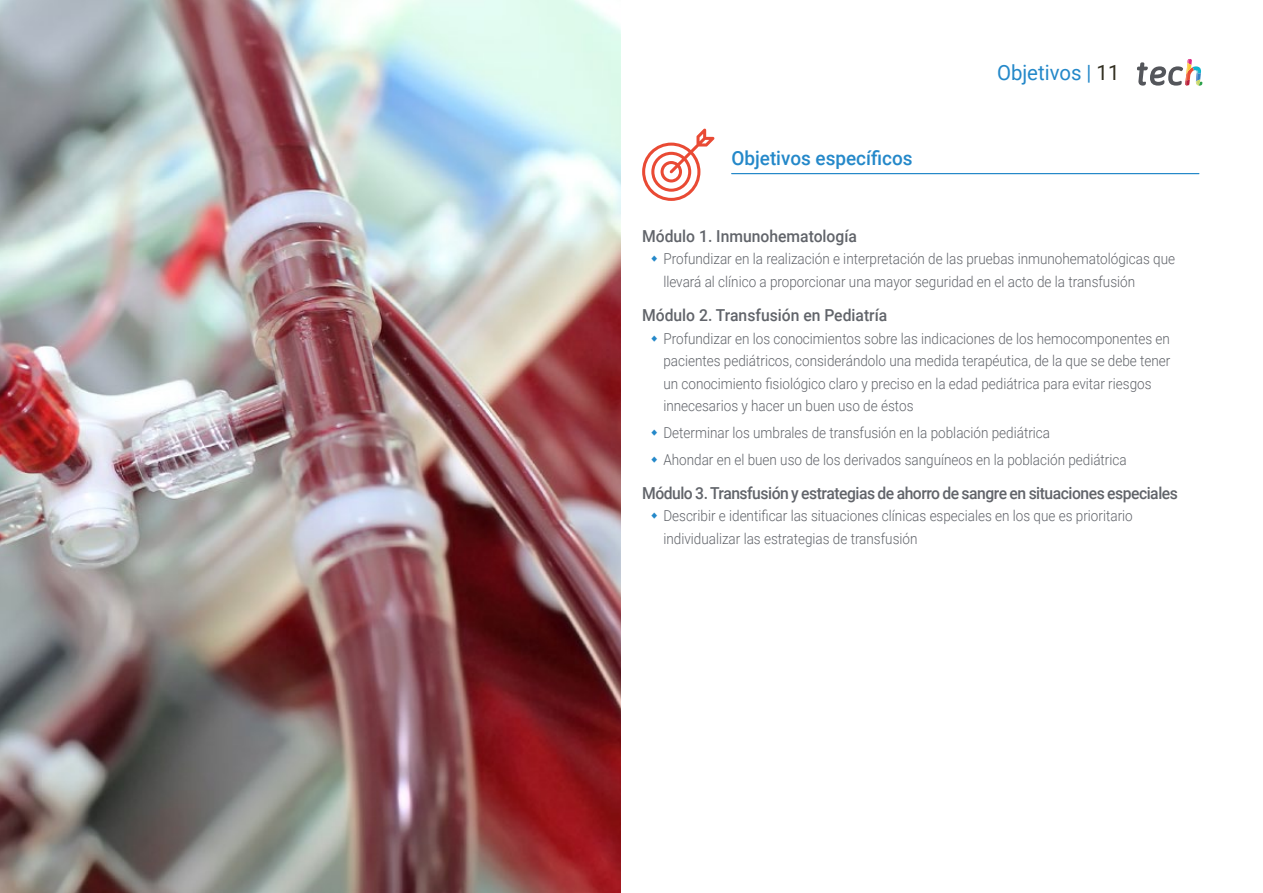
<style>
.page{position:relative;width:1263px;height:893px;background:#fff}
.page>*{position:absolute;margin:0;border:0;box-sizing:border-box;transform-origin:0 0}
.t1{font:21px "Roboto";color:#2488c9}
.t2{font:500 19.5px "Roboto";color:#2488c9}
.t3{font:500 16.5px "Roboto";letter-spacing:-.03em;color:#61646a;scale:.95 1}
.t4{font:500 16.5px "Roboto";color:#61646a;scale:.95 1}
.t5{font:300 15px/22.5px "Roboto";color:#61646a;scale:.9 1}
.s1{color:#312e20}
</style>
<div class="page">
<img style="left:0;top:0;width:621px;height:893px">
<svg style="left:1137px;top:59px;width:65px;height:27px"></svg>
<svg style="left:642px;top:129px;width:72px;height:72px"></svg>
<hr style="left:731px;top:173px;width:468px;height:1px;background:#2488c9">
<h2 class="t2" style="left:731px;top:145px;width:183px">Objetivos específicos</h2>
<h1 class="t1" style="left:997px;top:57px;width:124px">Objetivos | <span class="s1">11</span></h1>
<p class="t4" style="left:642px;top:225px;width:228px">Módulo 1. Inmunohematología</p>
<p class="t5" style="left:663px;top:247px;width:570px">Profundizar en la realización e interpretación de las pruebas inmunohematológicas que llevará al clínico a proporcionar una mayor seguridad en el acto de la transfusión</p>
<p class="t4" style="left:642px;top:304px;width:260px">Módulo 2. Transfusión en Pediatría</p>
<p class="t5" style="left:663px;top:326px;width:565px">Profundizar en los conocimientos sobre las indicaciones de los hemocomponentes en pacientes pediátricos, considerándolo una medida terapéutica, de la que se debe tener un conocimiento fisiológico claro y preciso en la edad pediátrica para evitar riesgos innecesarios y hacer un buen uso de éstos</p>
<p class="t5" style="left:663px;top:418px;width:516px;line-height:26.7px">Determinar los umbrales de transfusión en la población pediátrica<br>Ahondar en el buen uso de los derivados sanguíneos en la población pediátrica</p>
<p class="t3" style="left:642px;top:481px;width:565px">Módulo 3. Transfusión y estrategias de ahorro de sangre en situaciones especiales</p>
<p class="t5" style="left:663px;top:504px;width:523px">Describir e identificar las situaciones clínicas especiales en los que es prioritario individualizar las estrategias de transfusión</p>
</div>
